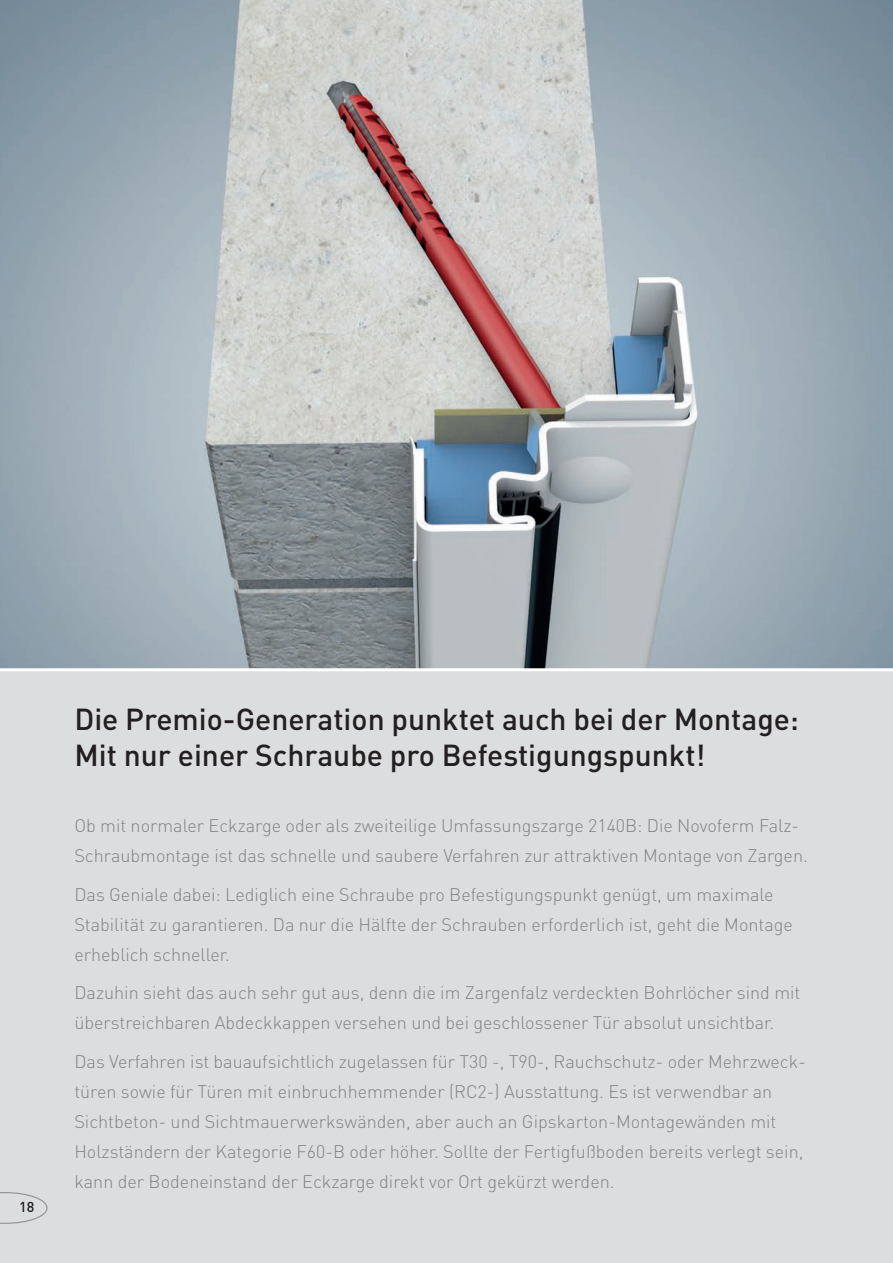
<style>
.page{position:relative;width:893px;height:1263px;background:#fff}
.page>*{position:absolute;margin:0;border:0;box-sizing:border-box;transform-origin:0 0}
.t1{font:500 30px/36px "DIN Pro";color:#231f20}
.t2{font:300 18px/30px "DIN Pro";color:#808285}
.t3{font:500 14.25px "DIN Pro";color:#231f20}
</style>
<div class="page">
<div style="left:0;top:670px;width:893px;height:593px;background:#dcdddf"></div>
<img style="left:0;top:0;width:893px;height:668px">
<hr style="left:0;top:668px;width:893px;height:3px;background:#fff">
<svg style="left:0;top:1192px;width:48px;height:32px"></svg>
<p class="t3" style="left:19px;top:1195px;width:17px">18</p>
<h1 class="t1" style="left:74px;top:698px;width:726px">Die Premio-Generation punktet auch bei der Montage:<br>Mit nur einer Schraube pro Befestigungspunkt!</h1>
<p class="t2" style="left:74px;top:810px;width:735px">Ob mit normaler Eckzarge oder als zweiteilige Umfassungszarge 2140B: Die Novoferm Falz-<br>Schraubmontage ist das schnelle und saubere Verfahren zur attraktiven Montage von Zargen.</p>
<p class="t2" style="left:74px;top:878px;width:720px">Das Geniale dabei: Lediglich eine Schraube pro Befestigungspunkt genügt, um maximale<br>Stabilität zu garantieren. Da nur die Hälfte der Schrauben erforderlich ist, geht die Montage erheblich schneller.</p>
<p class="t2" style="left:74px;top:977px;width:727px">Dazuhin sieht das auch sehr gut aus, denn die im Zargenfalz verdeckten Bohrlöcher sind mit überstreichbaren Abdeckkappen versehen und bei geschlossener Tür absolut unsichtbar.</p>
<p class="t2" style="left:74px;top:1046px;width:733px">Das Verfahren ist bauaufsichtlich zugelassen für T30 -, T90-, Rauchschutz- oder Mehrzweck&shy;türen sowie für Türen mit einbruchhemmender (RC2-) Ausstattung. Es ist verwendbar an Sichtbeton- und Sichtmauerwerkswänden, aber auch an Gipskarton-Montagewänden mit Holzständern der Kategorie F60-B oder höher. Sollte der Fertigfußboden bereits verlegt sein, kann der Bodeneinstand der Eckzarge direkt vor Ort gekürzt werden.</p>
</div>
